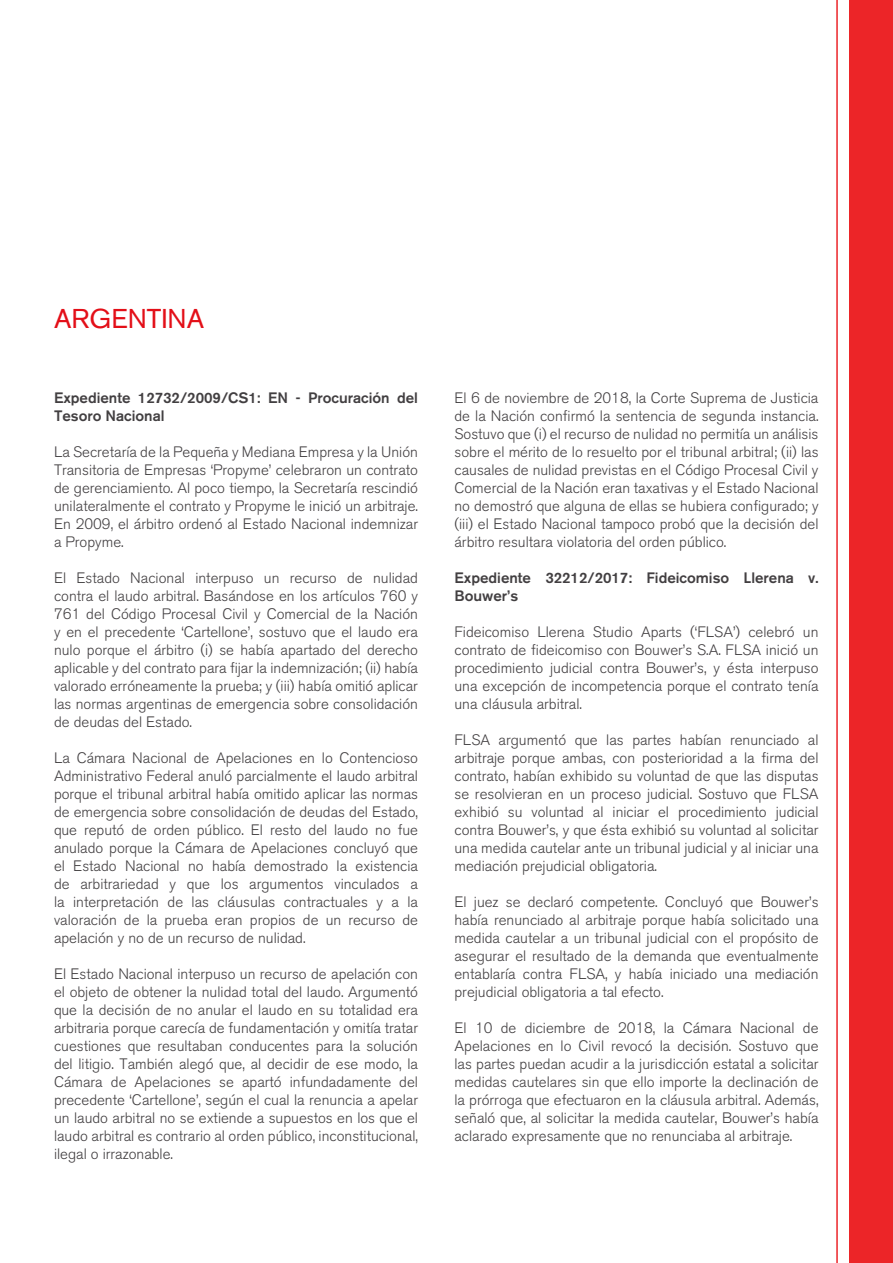
<style>
.page{position:relative;width:893px;height:1263px;background:#fff}
.page>*{position:absolute;margin:0;border:0;box-sizing:border-box;transform-origin:0 0}
.t1{font:27px "Akzidenz Grotesk BE";color:#e30f18}
.t2{font:300 15px/18px "Akzidenz Grotesk BE";color:#423f41;text-align:justify}
.t3{font:500 15px/18px "Akzidenz Grotesk BE";color:#423f41}
</style>
<div class="page">
<div style="left:850px;top:0;width:43px;height:1263px;background:#ec2528"></div>
<hr style="left:836px;top:0;width:2px;height:1263px;background:#ec2528">
<p class="t1" style="left:54px;top:303px;width:152px">ARGENTINA</p>
<p class="t3" style="left:54px;top:389px;width:366px">Expediente 12732/2009/CS1: EN - Procuración del<br>Tesoro Nacional</p>
<p class="t2" style="left:54px;top:443px;width:366px">La Secretaría de la Pequeña y Mediana Empresa y la Unión Transitoria de Empresas ‘Propyme’ celebraron un contrato de gerenciamiento. Al poco tiempo, la Secretaría rescindió unilateralmente el contrato y Propyme le inició un arbitraje.<br>En 2009, el árbitro ordenó al Estado Nacional indemnizar a Propyme.</p>
<p class="t2" style="left:54px;top:569px;width:366px">El Estado Nacional interpuso un recurso de nulidad contra el laudo arbitral. Basándose en los artículos 760 y 761 del Código Procesal Civil y Comercial de la Nación y en el precedente ‘Cartellone’, sostuvo que el laudo era nulo porque el árbitro (i) se había apartado del derecho aplicable y del contrato para fijar la indemnización; (ii) había valorado erróneamente la prueba; y (iii) había omitió aplicar las normas argentinas de emergencia sobre consolidación de deudas del Estado.</p>
<p class="t2" style="left:54px;top:749px;width:366px">La Cámara Nacional de Apelaciones en lo Contencioso Administrativo Federal anuló parcialmente el laudo arbitral porque el tribunal arbitral había omitido aplicar las normas de emergencia sobre consolidación de deudas del Estado, que reputó de orden público. El resto del laudo no fue anulado porque la Cámara de Apelaciones concluyó que el Estado Nacional no había demostrado la existencia de arbitrariedad y que los argumentos vinculados a la interpretación de las cláusulas contractuales y a la valoración de la prueba eran propios de un recurso de apelación y no de un recurso de nulidad.</p>
<p class="t2" style="left:54px;top:965px;width:366px">El Estado Nacional interpuso un recurso de apelación con el objeto de obtener la nulidad total del laudo. Argumentó que la decisión de no anular el laudo en su totalidad era arbitraria porque carecía de fundamentación y omitía tratar cuestiones que resultaban conducentes para la solución del litigio. También alegó que, al decidir de ese modo, la Cámara de Apelaciones se apartó infundadamente del precedente ‘Cartellone’, según el cual la renuncia a apelar un laudo arbitral no se extiende a supuestos en los que el laudo arbitral es contrario al orden público, inconstitucional, ilegal o irrazonable.</p>
<p class="t2" style="left:454px;top:389px;width:366px">El 6 de noviembre de 2018, la Corte Suprema de Justicia de la Nación confirmó la sentencia de segunda instancia.<br>Sostuvo que (i) el recurso de nulidad no permitía un análisis sobre el mérito de lo resuelto por el tribunal arbitral; (ii) las causales de nulidad previstas en el Código Procesal Civil y Comercial de la Nación eran taxativas y el Estado Nacional no demostró que alguna de ellas se hubiera configurado; y (iii) el Estado Nacional tampoco probó que la decisión del árbitro resultara violatoria del orden público.</p>
<p class="t3" style="left:454px;top:569px;width:366px">Expediente 32212/2017: Fideicomiso Llerena v.<br>Bouwer’s</p>
<p class="t2" style="left:454px;top:623px;width:366px">Fideicomiso Llerena Studio Aparts (‘FLSA’) celebró un contrato de fideicomiso con Bouwer’s S.A. FLSA inició un procedimiento judicial contra Bouwer’s, y ésta interpuso una excepción de incompetencia porque el contrato tenía una cláusula arbitral.</p>
<p class="t2" style="left:454px;top:731px;width:366px">FLSA argumentó que las partes habían renunciado al arbitraje porque ambas, con posterioridad a la firma del contrato, habían exhibido su voluntad de que las disputas se resolvieran en un proceso judicial. Sostuvo que FLSA exhibió su voluntad al iniciar el procedimiento judicial contra Bouwer’s, y que ésta exhibió su voluntad al solicitar una medida cautelar ante un tribunal judicial y al iniciar una mediación prejudicial obligatoria.</p>
<p class="t2" style="left:454px;top:893px;width:366px">El juez se declaró competente. Concluyó que Bouwer’s había renunciado al arbitraje porque había solicitado una medida cautelar a un tribunal judicial con el propósito de asegurar el resultado de la demanda que eventualmente entablaría contra FLSA, y había iniciado una mediación prejudicial obligatoria a tal efecto.</p>
<p class="t2" style="left:454px;top:1019px;width:366px">El 10 de diciembre de 2018, la Cámara Nacional de Apelaciones en lo Civil revocó la decisión. Sostuvo que las partes puedan acudir a la jurisdicción estatal a solicitar medidas cautelares sin que ello importe la declinación de la prórroga que efectuaron en la cláusula arbitral. Además, señaló que, al solicitar la medida cautelar, Bouwer’s había aclarado expresamente que no renunciaba al arbitraje.</p>
</div>
